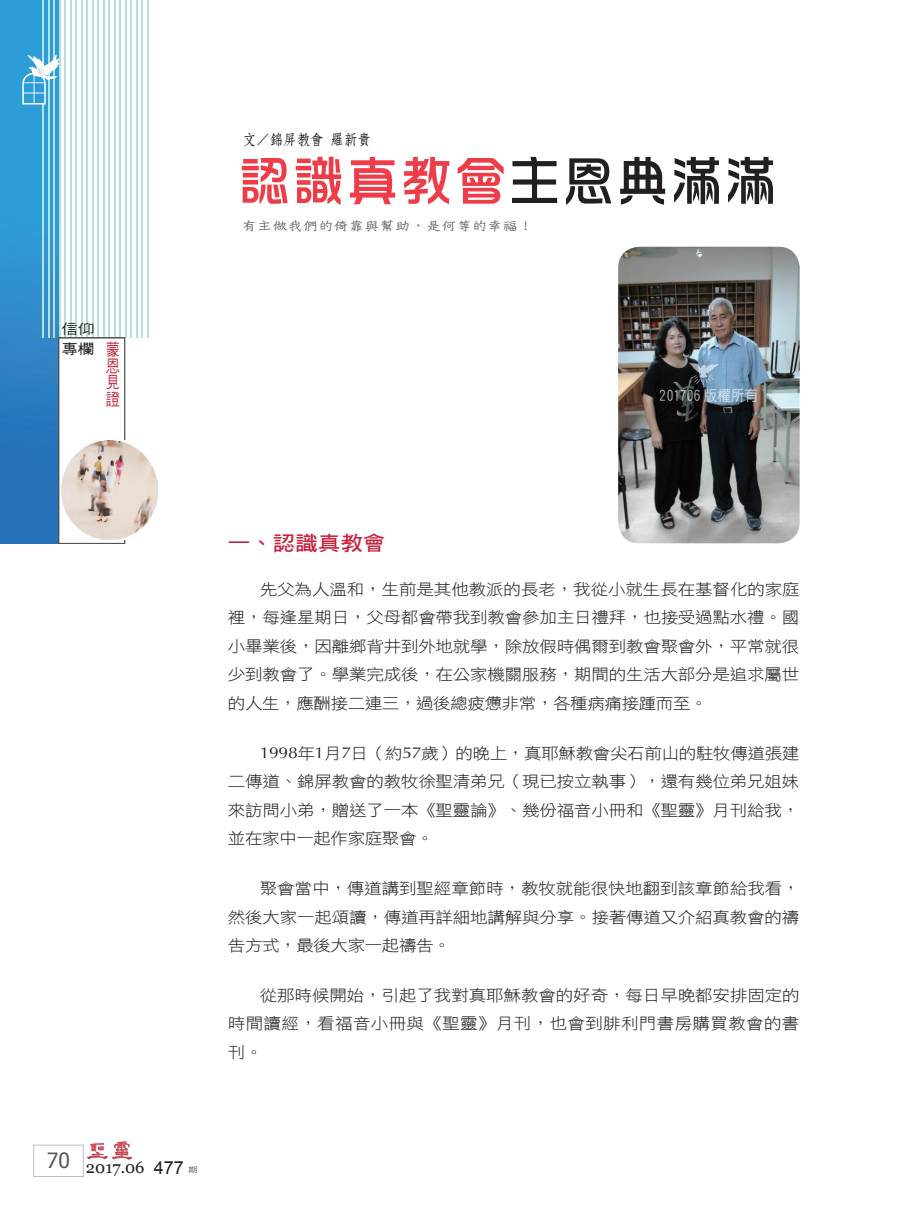
<style>
.page{position:relative;width:906px;height:1217px;background:#fff}
.page>*{position:absolute;margin:0;border:0;box-sizing:border-box;transform-origin:0 0}
.題目{font:54px "DF Hua Zong W5 WIN BF";color:#ee3d49}
.大標{font:20.25px "DF Hei W7 WIN BF";color:#c8233f;scale:1.11 1}
.t1{font:16.5px "Georgia";color:#231f20}
.t2{font:16.5px/16.5px "DF Hei W5 WIN BF";color:#c8233f;text-align:justify;scale:.85 1}
.t3{font:15.75px/28.5px "DF Hei W3 WIN BF";letter-spacing:-.015em;color:#231f20;text-align:justify;scale:1.11 1}
.t4{font:15px "DF Yuan W5 WIN BF";color:#fff;scale:.9 1}
.作者{font:15px "DF Fang Song W6 WIN BF";color:#231f20;scale:.9 1}
.眉批{font:14.1px "DF Tie Xian W3 WIN BF";letter-spacing:-.025em;color:#57585a;scale:1.11 1}
.t5{font:14.1px/19.8px "DF Hei W5 WIN BF";color:#231f20;scale:1.18 1}
.t6{font:7.5px "DF Hei W5 WIN BF";color:#57585a;scale:1.25 1}
.s1{color:#231f20}
.s2{font-family:"Optima"}
.s3{font-family:"Arial";font-size:18px}
</style>
<div class="page">
<div style="left:33px;top:1144px;width:50px;height:32px;border:1px solid #bcbdc0"></div>
<img style="left:87px;top:1141px;width:44px;height:17px">
<svg style="left:0;top:0;width:59px;height:543px;background:#2d8bca"></svg>
<hr style="left:43px;top:0;width:1px;height:337px;background:#b5e0dc">
<hr style="left:48px;top:0;width:1px;height:337px;background:#b5e0dc">
<hr style="left:54px;top:0;width:1px;height:337px;background:#b5e0dc">
<hr style="left:59px;top:0;width:1px;height:337px;background:#b5e0dc">
<hr style="left:65px;top:0;width:1px;height:337px;background:#b5e0dc">
<hr style="left:70px;top:0;width:1px;height:337px;background:#b5e0dc">
<hr style="left:76px;top:0;width:1px;height:337px;background:#b5e0dc">
<hr style="left:81px;top:0;width:1px;height:337px;background:#b5e0dc">
<hr style="left:87px;top:0;width:1px;height:337px;background:#b5e0dc">
<hr style="left:92px;top:0;width:1px;height:337px;background:#b5e0dc">
<hr style="left:98px;top:0;width:1px;height:337px;background:#b5e0dc">
<hr style="left:103px;top:0;width:1px;height:337px;background:#b5e0dc">
<hr style="left:109px;top:0;width:1px;height:337px;background:#b5e0dc">
<hr style="left:114px;top:0;width:1px;height:337px;background:#b5e0dc">
<hr style="left:120px;top:0;width:1px;height:337px;background:#b5e0dc">
<hr style="left:125px;top:0;width:1px;height:337px;background:#b5e0dc">
<hr style="left:131px;top:0;width:1px;height:337px;background:#b5e0dc">
<hr style="left:136px;top:0;width:1px;height:337px;background:#b5e0dc">
<hr style="left:142px;top:0;width:1px;height:337px;background:#b5e0dc">
<hr style="left:147px;top:0;width:1px;height:337px;background:#b5e0dc">
<svg style="left:22px;top:54px;width:38px;height:50px"></svg>
<div style="left:58px;top:337px;width:67px;height:206px;border:1px solid #57585a"></div>
<img style="left:61px;top:440px;width:97px;height:99px">
<img style="left:618px;top:247px;width:181px;height:296px">
<svg style="left:689px;top:362px;width:30px;height:23px"></svg>
<p class="t5" style="left:61px;top:319px;width:29px">信仰專欄</p>
<p class="t2" style="left:106px;top:341px;width:18px">蒙恩見證</p>
<p class="作者" style="left:243px;top:132px;width:144px">文／錦屏教會 羅新貴</p>
<p class="題目" style="left:237px;top:154px;width:542px">認識真教會<span class="s1">主恩典滿滿</span></p>
<p class="眉批" style="left:241px;top:219px;width:265px">有主做我們的倚靠與幫助，是何等的幸福！</p>
<p class="t4" style="left:660px;top:387px;width:110px">201706 版權所有</p>
<p class="大標" style="left:228px;top:533px;width:143px">一、認識真教會</p>
<p class="t3" style="left:228px;top:574px;width:517px;text-indent:32px">先父為人溫和，生前是其他教派的長老，我從小就生長在基督化的家庭裡，每逢星期日，父母都會帶我到教會參加主日禮拜，也接受過點水禮。國小畢業後，因離鄉背井到外地就學，除放假時偶爾到教會聚會外，平常就很少到教會了。學業完成後，在公家機關服務，期間的生活大部分是追求屬世的人生，應酬接二連三，過後總疲憊非常，各種病痛接踵而至。</p>
<p class="t3" style="left:228px;top:738px;width:516px;text-indent:32px"><span class="s2">1998</span>年<span class="s2">1</span>月<span class="s2">7</span>日（約<span class="s2">57</span>歲）的晚上，真耶穌教會尖石前山的駐牧傳道張建二傳道、錦屏教會的教牧徐聖清弟兄（現已按立執事），還有幾位弟兄姐妹來訪問小弟，贈送了一本《聖靈論》、幾份福音小冊和《聖靈》月刊給我，並在家中一起作家庭聚會。</p>
<p class="t3" style="left:228px;top:873px;width:517px;text-indent:32px">聚會當中，傳道講到聖經章節時，教牧就能很快地翻到該章節給我看，然後大家一起頌讀，傳道再詳細地講解與分享。接著傳道又介紹真教會的禱告方式，最後大家一起禱告。</p>
<p class="t3" style="left:228px;top:980px;width:517px;text-indent:32px">從那時候開始，引起了我對真耶穌教會的好奇，每日早晚都安排固定的時間讀經，看福音小冊與《聖靈》月刊，也會到腓利門書房購買教會的書刊。</p>
<p class="t1" style="left:47px;top:1156px;width:138px"><sup>70</sup> 2017.06 <span class="s3">477</span></p>
<p class="t6" style="left:188px;top:1165px;width:9px">期</p>
</div>
